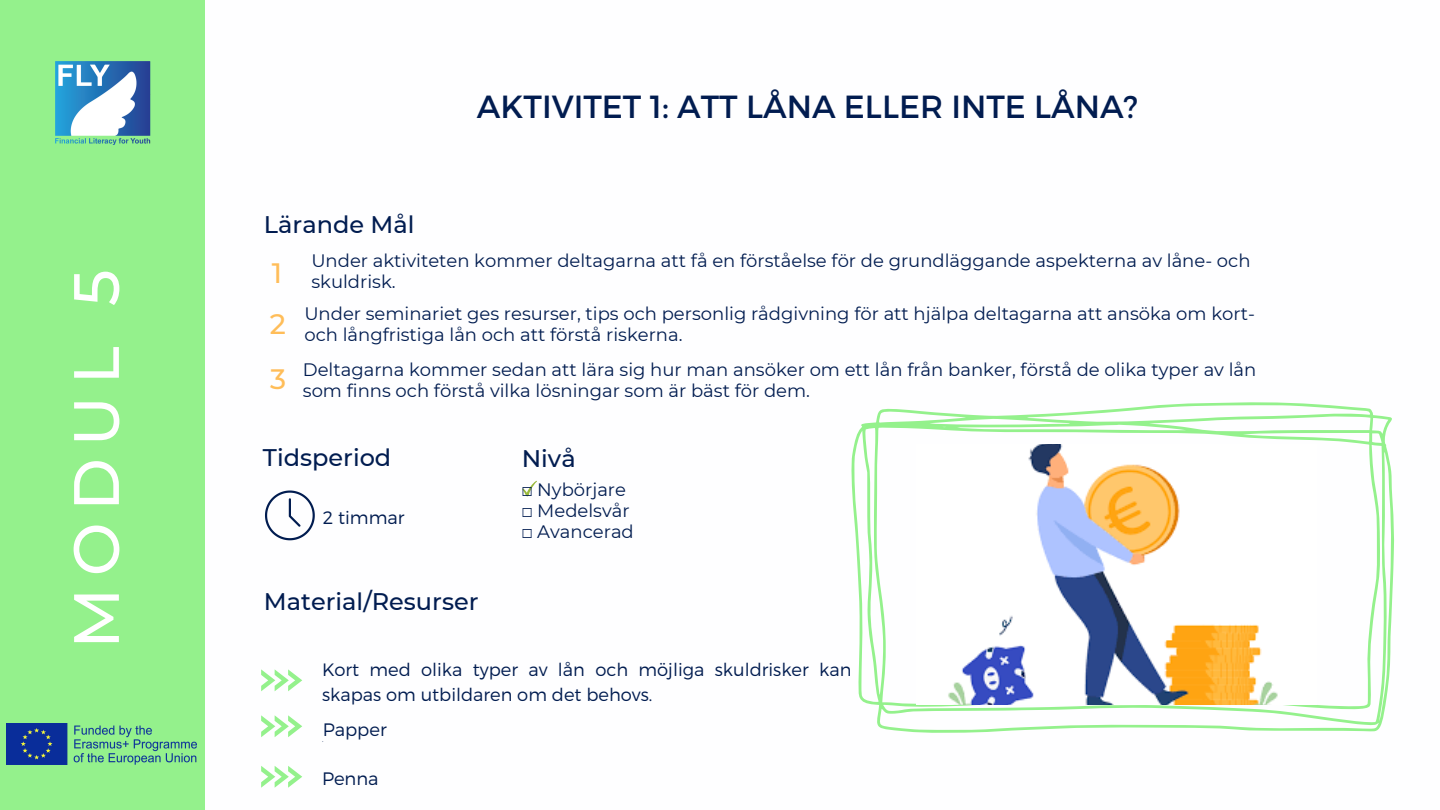
<style>
.page{position:relative;width:1440px;height:810px;background:#fff}
.page>*{position:absolute;margin:0;border:0;box-sizing:border-box;transform-origin:0 0}
.t1{font:500 64px "Montserrat";letter-spacing:.18em;color:#fff}
.t2{font:32px "Montserrat";color:#011c50}
.t3{font:500 28px "Montserrat";color:#ffbd59}
.t4{font:500 24px "Montserrat";color:#011c50}
.t5{font:18px/21px "Montserrat";color:#011c50}
.t6{font:300 18px "Montserrat";color:#011c50}
.t7{font:300 17.9px/24.7px "Montserrat";color:#011c50}
.t8{font:300 6.9px "Montserrat";color:#011c50}
.s1{font-family:"Free Mono"}
</style>
<div class="page">
<div style="left:0;top:0;width:204px;height:810px;background:#94f18c"></div>
<img style="left:55px;top:61px;width:96px;height:84px">
<svg style="left:265px;top:491px;width:50px;height:49px"></svg>
<svg style="left:261px;top:669px;width:41px;height:22px"></svg>
<svg style="left:261px;top:715px;width:41px;height:22px"></svg>
<svg style="left:261px;top:766px;width:41px;height:22px"></svg>
<svg style="left:852px;top:402px;width:542px;height:331px"></svg>
<img style="left:7px;top:724px;width:189px;height:41px">
<svg style="left:522px;top:481px;width:15px;height:15px"></svg>
<img style="left:916px;top:444px;width:401px;height:261px">
<p class="t1" style="left:57px;top:649px;width:381px;rotate:-90deg">MODUL 5</p>
<p class="t4" style="left:264px;top:210px;width:152px">Lärande Mål</p>
<p class="t2" style="left:477px;top:86px;width:663px">AKTIVITET 1: ATT LÅNA ELLER INTE LÅNA?</p>
<p class="t3" style="left:272px;top:256px;width:12px">1</p>
<p class="t3" style="left:270px;top:307px;width:18px">2</p>
<p class="t3" style="left:270px;top:362px;width:18px">3</p>
<p class="t5" style="left:311px;top:250px;width:941px">Under aktiviteten kommer deltagarna att få en förståelse för de grundläggande aspekterna av låne- och skuldrisk.</p>
<p class="t5" style="left:304px;top:303px;width:952px">Under seminariet ges resurser, tips och personlig rådgivning för att hjälpa deltagarna att ansöka om kort&shy;och långfristiga lån och att förstå riskerna.</p>
<p class="t5" style="left:303px;top:359px;width:955px">Deltagarna kommer sedan att lära sig hur man ansöker om ett lån från banker, förstå de olika typer av lån som finns och förstå vilka lösningar som är bäst för dem.</p>
<p class="t4" style="left:263px;top:443px;width:130px">Tidsperiod</p>
<p class="t4" style="left:522px;top:443px;width:55px">Nivå</p>
<p class="t5" style="left:522px;top:479px;width:106px"><span class="s1">☐</span> Nybörjare</p>
<p class="t5" style="left:522px;top:500px;width:109px"><span class="s1">☐</span> Medelsvår</p>
<p class="t5" style="left:522px;top:521px;width:114px"><span class="s1">☐</span> Avancerad</p>
<p class="t6" style="left:323px;top:505px;width:83px">2 timmar</p>
<p class="t4" style="left:264px;top:586px;width:216px">Material/Resurser</p>
<p class="t7" style="left:322px;top:656px;width:531px">Kort med olika typer av lån och möjliga skuldrisker kan skapas om utbildaren om det behovs.</p>
<p class="t8" style="left:322px;top:735px;width:3px">.</p>
<p class="t6" style="left:323px;top:718px;width:66px">Papper</p>
<p class="t6" style="left:322px;top:767px;width:58px">Penna</p>
</div>
